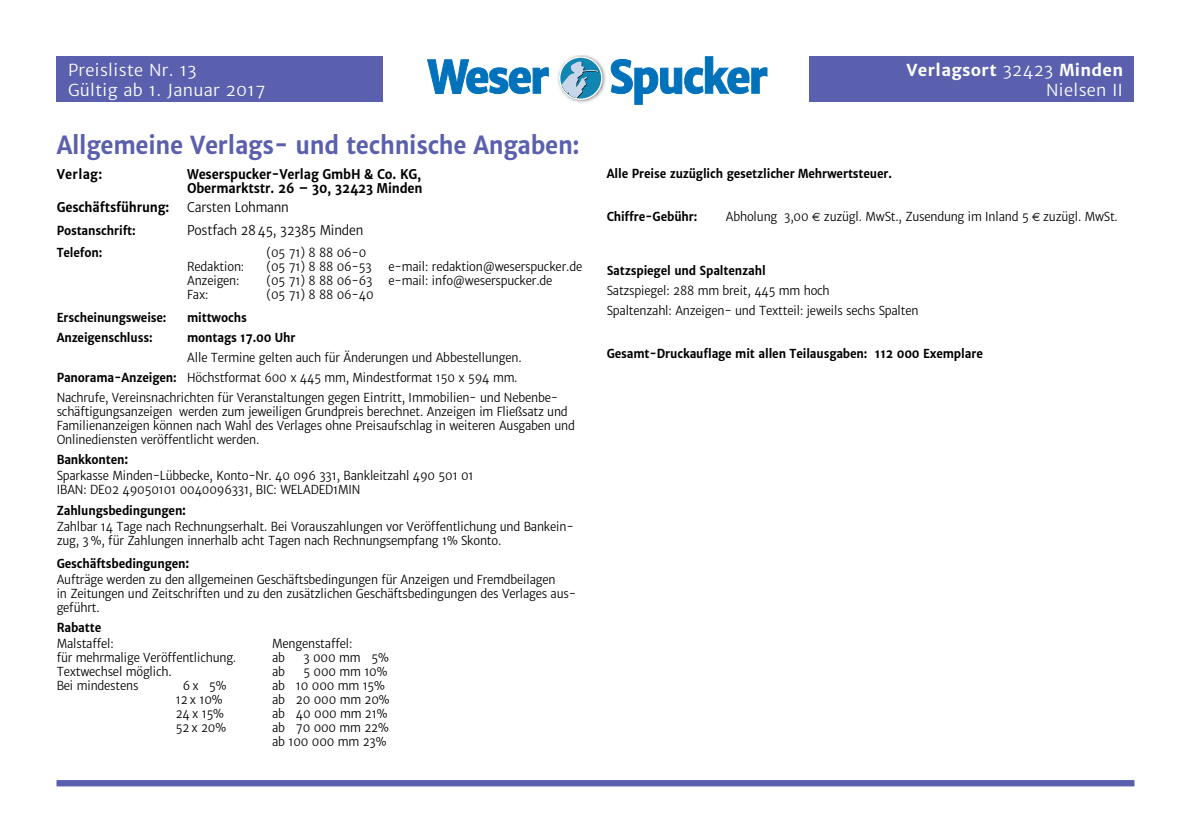
<style>
.page{position:relative;width:1191px;height:840px;background:#fff}
.page>*{position:absolute;margin:0;border:0;box-sizing:border-box;transform-origin:0 0}
.t1{font:700 24px "Merriweather Sans";letter-spacing:-.015em;color:#5a60ad;scale:.92 1}
.t2{font:16px "Merriweather Sans";letter-spacing:.02em;color:#fff}
.t3{font:700 16px "Merriweather Sans";letter-spacing:.02em;color:#fff}
.t4{font:700 13px/14px "Merriweather Sans";letter-spacing:-.015em;color:#000;scale:.92 1}
.t5{font:13px "Merriweather Sans";letter-spacing:-.015em;color:#000;scale:.92 1}
.t6{font:12px/14px "Merriweather Sans";letter-spacing:-.015em;color:#000;scale:.92 1}
.t7{font:700 12px "Merriweather Sans";letter-spacing:-.015em;color:#000;scale:.92 1}
.s1{font-weight:400}
.s2{font-weight:700}
.s3{font-weight:700;font-size:13px}
.s4{font-family:"Euro Sans"}
</style>
<div class="page">
<div style="left:57px;top:57px;width:1077px;height:45px;background:#5a60ad"></div>
<div style="left:383px;top:51px;width:425px;height:59px;background:#fff"></div>
<svg style="left:427px;top:59px;width:122px;height:35px"></svg>
<svg style="left:610px;top:56px;width:157px;height:49px"></svg>
<svg style="left:559px;top:56px;width:43px;height:44px"></svg>
<div style="left:560px;top:58px;width:41px;height:40px;background:#1286b3;border-radius:50%"></div>
<svg style="left:560px;top:61px;width:39px;height:34px"></svg>
<img style="left:565px;top:95px;width:34px;height:8px">
<div style="left:57px;top:779px;width:1077px;height:6px;background:#5a60ad"></div>
<h2 class="t2" style="left:68px;top:61px;width:130px">Preisliste Nr. 13</h2>
<h2 class="t3" style="left:906px;top:61px;width:218px">Verlagsort <span class="s1">32423</span> Minden</h2>
<h2 class="t2" style="left:68px;top:81px;width:199px">Gültig ab 1. Januar 2017</h2>
<h2 class="t2" style="left:1046px;top:81px;width:78px">Nielsen II</h2>
<h1 class="t1" style="left:57px;top:132px;width:570px">Allgemeine Verlags- und technische Angaben:</h1>
<p class="t4" style="left:57px;top:168px;width:51px">Verlag:</p>
<p class="t4" style="left:187px;top:168px;width:257px">Weserspucker-Verlag GmbH &amp; Co. KG,<br>Obermarktstr. 26 – 30, 32423 Minden</p>
<p class="t4" style="left:57px;top:200px;width:124px">Geschäftsführung:</p>
<p class="t5" style="left:187px;top:199px;width:112px">Carsten Lohmann</p>
<p class="t7" style="left:57px;top:224px;width:87px">Postanschrift:</p>
<p class="t5" style="left:187px;top:223px;width:193px">Postfach 28 45, 32385 Minden</p>
<p class="t7" style="left:57px;top:246px;width:51px">Telefon:</p>
<p class="t6" style="left:266px;top:246px;width:110px">(05 71) 8 88 06-0</p>
<p class="t6" style="left:187px;top:260px;width:64px">Redaktion:</p>
<p class="t6" style="left:266px;top:260px;width:116px">(05 71) 8 88 06-53</p>
<p class="t6" style="left:388px;top:260px;width:212px">e-mail: redaktion@weserspucker.de</p>
<p class="t6" style="left:187px;top:274px;width:58px">Anzeigen:</p>
<p class="t6" style="left:266px;top:274px;width:117px">(05 71) 8 88 06-63</p>
<p class="t6" style="left:388px;top:274px;width:180px">e-mail: info@weserspucker.de</p>
<p class="t6" style="left:187px;top:288px;width:25px">Fax:</p>
<p class="t6" style="left:266px;top:288px;width:118px">(05 71) 8 88 06-40</p>
<p class="t7" style="left:57px;top:311px;width:121px">Erscheinungsweise:</p>
<p class="t7" style="left:187px;top:311px;width:66px">mittwochs</p>
<p class="t7" style="left:57px;top:330px;width:106px">Anzeigenschluss:</p>
<p class="t7" style="left:187px;top:330px;width:119px">montags 17.00 Uhr</p>
<p class="t6" style="left:57px;top:347px;width:546px;line-height:20px;text-indent:130px">Alle Termine gelten auch für Änderungen und Abbestellungen.<br><span class="s2">Panorama-Anzeigen:</span> Höchstformat 600 x 445 mm, Mindestformat 150 x 594 mm.<br>Nachrufe, Vereinsnachrichten für Veranstaltungen gegen Eintritt, Immobilien- und Nebenbe-</p>
<p class="t6" style="left:57px;top:404px;width:565px">schäftigungsanzeigen werden zum jeweiligen Grundpreis berechnet. Anzeigen im Fließsatz und<br>Familienanzeigen können nach Wahl des Verlages ohne Preisaufschlag in weiteren Ausgaben und<br>Onlinediensten veröffentlicht werden.</p>
<p class="t6" style="left:57px;top:451px;width:455px;line-height:16px"><span class="s2">Bankkonten</span><span class="s3">:<br></span>Sparkasse Minden-Lübbecke, Konto-Nr. 40 096 331, Bankleitzahl 490 501 01</p>
<p class="t6" style="left:57px;top:479px;width:332px;line-height:20.4px">IBAN: DE02 49050101 0040096331, BIC: WELADED1MIN<br><span class="s2">Zahlungsbedingungen</span><span class="s3">:</span></p>
<p class="t6" style="left:57px;top:520px;width:563px">Zahlbar 14 Tage nach Rechnungserhalt. Bei Vorauszahlungen vor Veröffentlichung und Bankein&shy;zug, 3 %, für Zahlungen innerhalb acht Tagen nach Rechnungsempfang 1% Skonto.</p>
<p class="t6" style="left:57px;top:555px;width:544px;line-height:15.8px"><span class="s2">Geschäftsbedingungen</span><span class="s3">:<br></span>Aufträge werden zu den allgemeinen Geschäftsbedingungen für Anzeigen und Fremdbeilagen</p>
<p class="t6" style="left:57px;top:586px;width:566px">in Zeitungen und Zeitschriften und zu den zusätzlichen Geschäftsbedingungen des Verlages aus&shy;geführt.</p>
<p class="t7" style="left:57px;top:620px;width:50px">Rabatte</p>
<p class="t6" style="left:57px;top:636px;width:64px">Malstaffel:</p>
<p class="t6" style="left:272px;top:636px;width:89px">Mengenstaffel:</p>
<p class="t6" style="left:57px;top:650px;width:197px">für mehrmalige Veröffentlichung.</p>
<p class="t6" style="left:272px;top:650px;width:16px">ab</p>
<p class="t6" style="left:303px;top:650px;width:94px">3 000 mm 5%</p>
<p class="t6" style="left:57px;top:664px;width:127px">Textwechsel möglich.</p>
<p class="t6" style="left:272px;top:664px;width:16px">ab</p>
<p class="t6" style="left:303px;top:664px;width:93px">5 000 mm 10%</p>
<p class="t6" style="left:57px;top:678px;width:90px">Bei mindestens</p>
<p class="t6" style="left:183px;top:678px;width:49px">6x 5%</p>
<p class="t6" style="left:272px;top:678px;width:124px">ab 10 000 mm 15%</p>
<p class="t6" style="left:176px;top:692px;width:52px">12 x 10%</p>
<p class="t6" style="left:272px;top:692px;width:129px">ab 20 000 mm 20%</p>
<p class="t6" style="left:176px;top:706px;width:54px">24 x 15%</p>
<p class="t6" style="left:272px;top:706px;width:127px">ab 40 000 mm 21%</p>
<p class="t6" style="left:176px;top:720px;width:56px">52 x 20%</p>
<p class="t6" style="left:272px;top:720px;width:128px">ab 70 000 mm 22% ab 100 000 mm 23%</p>
<p class="t7" style="left:607px;top:167px;width:311px">Alle Preise zuzüglich gesetzlicher Mehrwertsteuer.</p>
<p class="t7" style="left:607px;top:209px;width:100px">Chiffre-Gebühr:</p>
<p class="t6" style="left:726px;top:209px;width:427px">Abholung 3,00 <span class="s4">€</span> zuzügl. MwSt., Zusendung im Inland 5 <span class="s4">€</span> zuzügl. MwSt.</p>
<p class="t7" style="left:607px;top:264px;width:174px">Satzspiegel und Spaltenzahl</p>
<p class="t6" style="left:607px;top:281px;width:340px;line-height:20px">Satzspiegel: 288 mm breit, 445 mm hoch<br>Spaltenzahl: Anzeigen- und Textteil: jeweils sechs Spalten</p>
<p class="t7" style="left:607px;top:346px;width:410px">Gesamt-Druckauflage mit allen Teilausgaben: 112 000 Exemplare</p>
</div>
